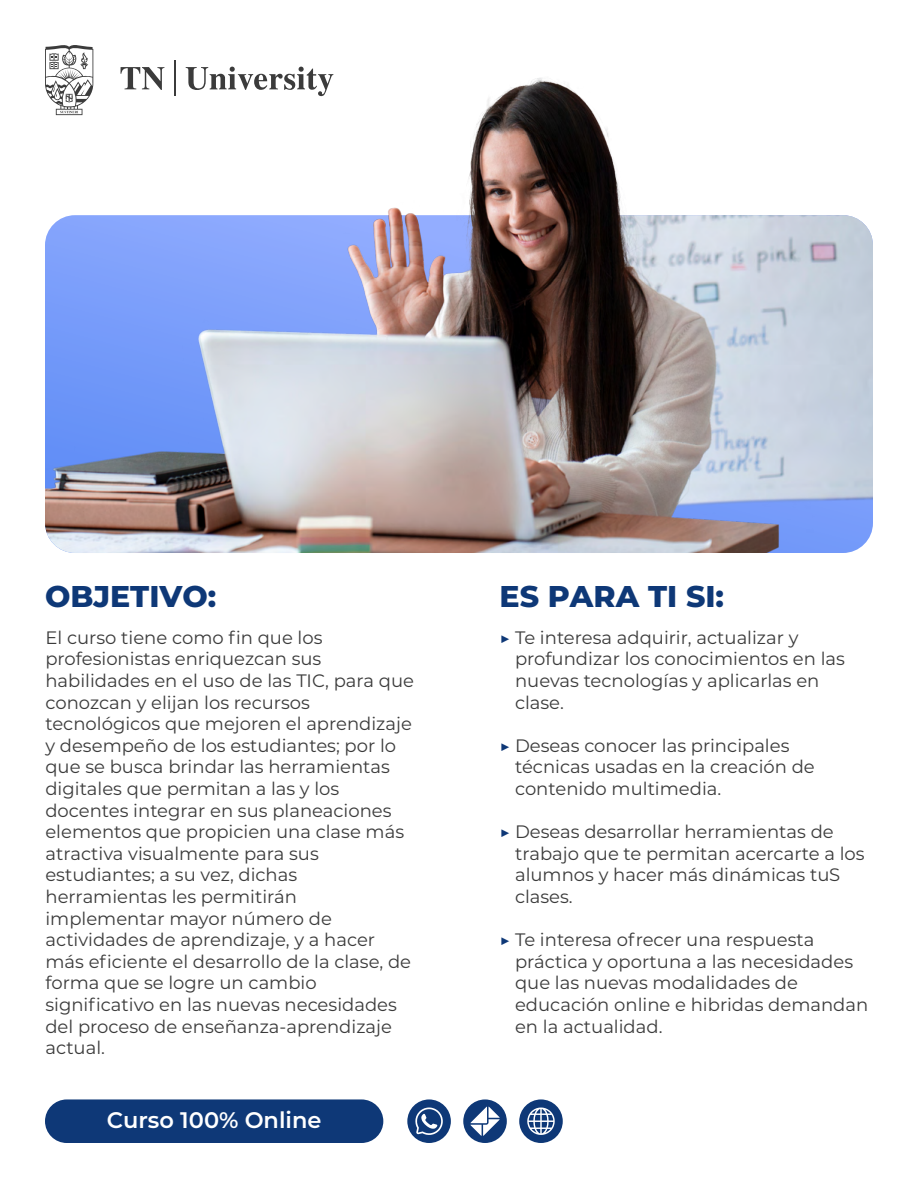
<style>
.page{position:relative;width:918px;height:1188px;background:#fff}
.page>*{position:absolute;margin:0;border:0;box-sizing:border-box;transform-origin:0 0}
.t1{font:800 30px "Montserrat";color:#0e3877}
.t2{font:600 22.5px "Montserrat";color:#fff}
.t3{font:18px/21.6px "Montserrat";color:#3b3b3b}
.s1{color:#0e3877}
.s2{color:rgb(14 56 119/0)}
</style>
<div class="page">
<img style="left:45px;top:215px;width:828px;height:338px">
<img style="left:367px;top:78px;width:261px;height:148px">
<div style="left:45px;top:1099px;width:338px;height:44px;background:#0e3877;border-radius:22px"></div>
<div style="left:463px;top:1099px;width:44px;height:44px;background:#0e3877;border-radius:50%"></div>
<svg style="left:470px;top:1107px;width:30px;height:29px"></svg>
<div style="left:407px;top:1099px;width:44px;height:44px;background:#0e3877;border-radius:50%"></div>
<svg style="left:415px;top:1108px;width:28px;height:27px"></svg>
<div style="left:519px;top:1099px;width:44px;height:44px;background:#0e3877;border-radius:50%"></div>
<svg style="left:527px;top:1108px;width:28px;height:27px"></svg>
<svg style="left:45px;top:45px;width:48px;height:70px"></svg>
<svg style="left:120px;top:67px;width:44px;height:23px"></svg>
<svg style="left:186px;top:67px;width:147px;height:29px"></svg>
<hr style="left:174px;top:60px;width:1px;height:35px;background:#3b3b3b">
<h1 class="t1" style="left:45px;top:574px;width:173px">OBJETIVO:</h1>
<p class="t3" style="left:45px;top:626px;width:370px">El curso tiene como fin que los profesionistas enriquezcan sus habilidades en el uso de las TIC, para que conozcan y elijan los recursos tecnológicos que mejoren el aprendizaje y desempeño de los estudiantes; por lo que se busca brindar las herramientas digitales que permitan a las y los docentes integrar en sus planeaciones elementos que propicien una clase más atractiva visualmente para sus estudiantes; a su vez, dichas herramientas les permitirán implementar mayor número de actividades de aprendizaje, y a hacer más eficiente el desarrollo de la clase, de forma que se logre un cambio significativo en las nuevas necesidades del proceso de enseñanza-aprendizaje actual.</p>
<p class="t2" style="left:107px;top:1104px;width:216px">Curso 100% Online</p>
<h1 class="t1" style="left:500px;top:574px;width:226px">ES PARA TI SI:</h1>
<p class="t3" style="left:500px;top:626px;width:347px"><span class="s1">▶</span> Te interesa adquirir, actualizar y<br><span class="s2">▶</span> profundizar los conocimientos en las <span class="s2">▶</span> nuevas tecnologías y aplicarlas en<br><span class="s2">▶</span> clase.</p>
<p class="t3" style="left:500px;top:734px;width:317px"><span class="s1">▶</span> Deseas conocer las principales<br><span class="s2">▶</span> técnicas usadas en la creación de <span class="s2">▶</span> contenido multimedia.</p>
<p class="t3" style="left:500px;top:820px;width:367px"><span class="s1">▶</span> Deseas desarrollar herramientas de<br><span class="s2">▶</span> trabajo que te permitan acercarte a los <span class="s2">▶</span> alumnos y hacer más dinámicas tuS<br><span class="s2">▶</span> clases.</p>
<p class="t3" style="left:500px;top:928px;width:370px"><span class="s1">▶</span> Te interesa ofrecer una respuesta<br><span class="s2">▶</span> práctica y oportuna a las necesidades <span class="s2">▶</span> que las nuevas modalidades de<br><span class="s2">▶</span> educación online e hibridas demandan <span class="s2">▶</span> en la actualidad.</p>
</div>
